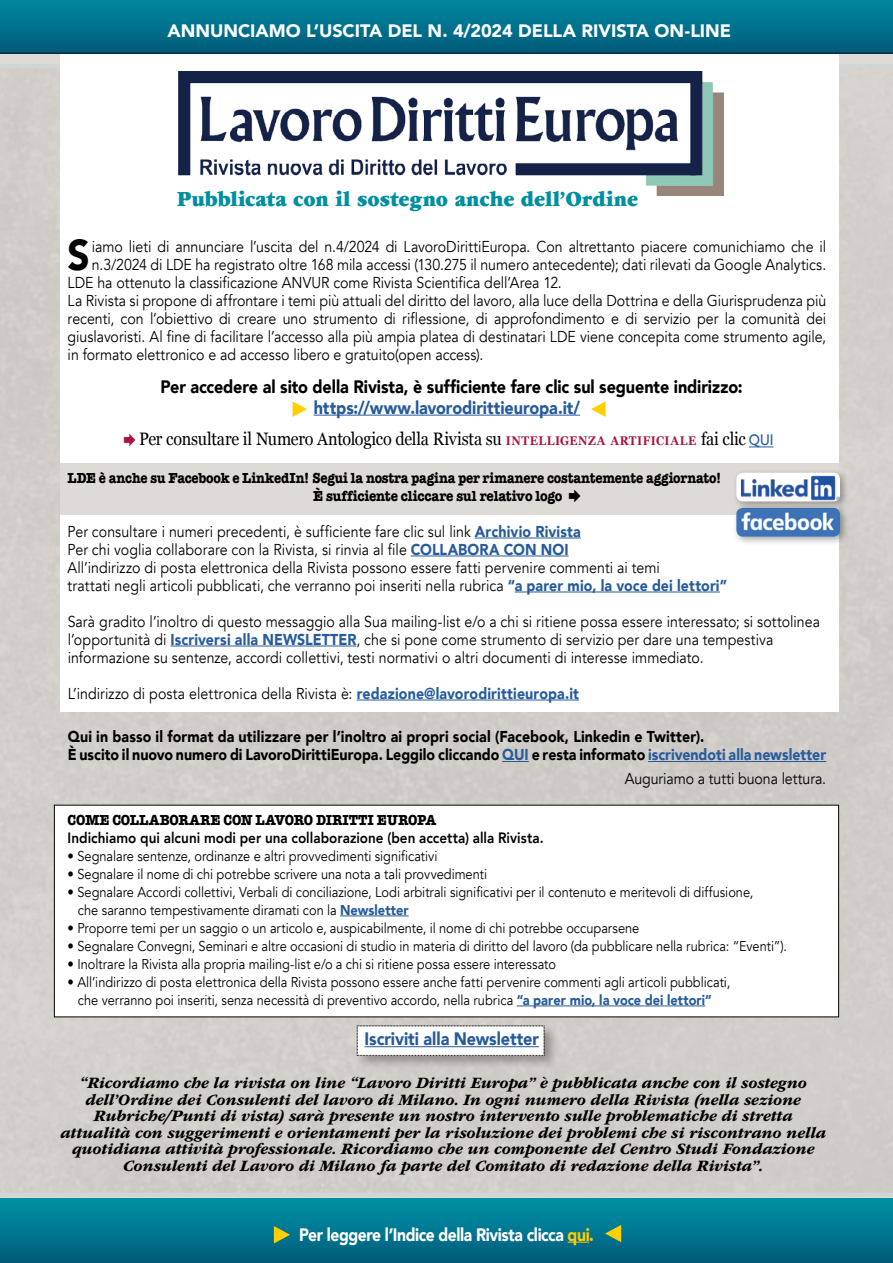
<style>
.page{position:relative;width:893px;height:1263px;background:#fff}
.page>*{position:absolute;margin:0;border:0;box-sizing:border-box;transform-origin:0 0}
.t1{font:900 43.2px "Avenir";color:#000;scale:.9 1}
.t2{font:22.5px "ITC Garamond Std Ult";letter-spacing:.005em;color:#008fa0;scale:.9 1}
.t3{font:18px "Georgia";letter-spacing:-.015em;color:#000;scale:.9 1}
.t4{font:900 18px "Avenir";letter-spacing:-.005em;color:#000;scale:.9 1}
.t5{font:900 18px "Avenir";letter-spacing:-.005em;color:#275b9b;scale:.9 1}
.t6{font:900 18px "Avenir";letter-spacing:-.015em;color:#fff}
.t7{font:900 18px "Avenir";letter-spacing:-.015em;color:#fff;scale:.87 1}
.t8{font:italic 700 16.5px/16.5px "ITC Garamond Std";letter-spacing:-.01em;color:#000;text-align:center}
.t9{font:15.75px/18px "Avenir";color:#000;scale:.9 1}
.t10{font:900 15.75px/18px "Avenir";letter-spacing:.005em;color:#000;scale:.9 1}
.t11{font:700 15px/18px "American Typewriter";letter-spacing:-.01em;color:#000;scale:.88 1}
.t12{font:800 15px "Avenir";color:#000;scale:.9 1}
.t13{font:700 15px "American Typewriter";letter-spacing:-.01em;color:#000;scale:.9 1}
.t14{font:14.25px/18px "Avenir";color:#000;scale:.9 1}
.s1{font-weight:700;font-size:12.6px;color:#a61642}
.s2{font-family:"Agenda";font-weight:500;font-size:16.5px;color:#275b9b}
.s3{font-weight:900;color:#275b9b}
.s4{color:#275b9b}
.s5{color:#ffce00}
</style>
<div class="page">
<div style="left:0;top:54px;width:893px;height:1144px;background:#d1cdc9"></div>
<div style="left:60px;top:40px;width:779px;height:672px;background:#fff"></div>
<div style="left:54px;top:805px;width:785px;height:212px;background:#fff"></div>
<div style="left:60px;top:463px;width:779px;height:52px;background:#dedad6"></div>
<div style="left:0;top:1198px;width:893px;height:65px;background:linear-gradient(to bottom,#0093a6,#005b7b)"></div>
<svg style="left:0;top:0;width:893px;height:54px;background:#006f8a"></svg>
<svg style="left:293px;top:401px;width:14px;height:16px"></svg>
<svg style="left:591px;top:401px;width:14px;height:16px"></svg>
<img style="left:179px;top:72px;width:544px;height:124px">
<svg style="left:568px;top:1242px;width:21px;height:1px"></svg>
<svg style="left:274px;top:1226px;width:16px;height:17px"></svg>
<svg style="left:605px;top:1225px;width:16px;height:17px"></svg>
<div style="left:355px;top:1023px;width:203px;height:46px;background:#000;opacity:.3"></div>
<svg style="left:357px;top:1025px;width:188px;height:31px"></svg>
<hr style="left:314px;top:415px;width:266px;height:1px;background:#275b9b">
<svg style="left:749px;top:446px;width:24px;height:1px"></svg>
<hr style="left:475px;top:538px;width:106px;height:1px;background:#275b9b">
<hr style="left:411px;top:556px;width:158px;height:1px;background:#275b9b">
<hr style="left:515px;top:592px;width:205px;height:1px;background:#275b9b">
<hr style="left:170px;top:646px;width:186px;height:1px;background:#275b9b">
<hr style="left:357px;top:700px;width:222px;height:1px;background:#275b9b">
<svg style="left:502px;top:761px;width:27px;height:1px"></svg>
<hr style="left:648px;top:761px;width:178px;height:1px;background:#275b9b">
<hr style="left:340px;top:915px;width:69px;height:1px;background:#275b9b">
<hr style="left:517px;top:1005px;width:188px;height:1px;background:#275b9b">
<hr style="left:365px;top:1046px;width:174px;height:1px;background:#275b9b">
<div style="left:732px;top:503px;width:117px;height:43px;background:#000;opacity:.33"></div>
<img style="left:736px;top:511px;width:104px;height:26px">
<div style="left:732px;top:468px;width:117px;height:43px;background:#000;opacity:.33"></div>
<div style="left:736px;top:473px;width:104px;height:28px;background:#fff;border-radius:7px"></div>
<img style="left:741px;top:473px;width:99px;height:28px">
<p class="t6" style="left:167px;top:15px;width:565px">ANNUNCIAMO L’USCITA DEL N. 4/2024 DELLA RIVISTA ON-LINE</p>
<h2 class="t2" style="left:177px;top:186px;width:514px">Pubblicata con il sostegno anche dell’Ordine</h2>
<h1 class="t1" style="left:68px;top:218px;width:26px">S</h1>
<p class="t9" style="left:92px;top:238px;width:817px">iamo lieti di annunciare l’uscita del n.4/2024 di LavoroDirittiEuropa. Con altrettanto piacere comunichiamo che il</p>
<p class="t9" style="left:92px;top:256px;width:817px">n.3/2024 di LDE ha registrato oltre 168 mila accessi (130.275 il numero antecedente); dati rilevati da Google Analytics.</p>
<p class="t9" style="left:68px;top:274px;width:551px">LDE ha ottenuto la classificazione ANVUR come Rivista Scientifica dell’Area 12.</p>
<p class="t9" style="left:68px;top:292px;width:844px">La Rivista si propone di affrontare i temi più attuali del diritto del lavoro, alla luce della Dottrina e della Giurisprudenza più</p>
<p class="t9" style="left:68px;top:310px;width:844px">recenti, con l’obiettivo di creare uno strumento di riflessione, di approfondimento e di servizio per la comunità dei</p>
<p class="t9" style="left:68px;top:328px;width:844px">giuslavoristi. Al fine di facilitare l’accesso alla più ampia platea di destinatari LDE viene concepita come strumento agile,</p>
<p class="t9" style="left:68px;top:346px;width:463px">in formato elettronico e ad accesso libero e gratuito(open access).</p>
<p class="t4" style="left:161px;top:371px;width:648px">Per accedere al sito della Rivista, è sufficiente fare clic sul seguente indirizzo:</p>
<p class="t5" style="left:314px;top:392px;width:298px">https://www.lavorodirittieuropa.it/</p>
<p class="t3" style="left:139px;top:426px;width:706px">Per consultare il Numero Antologico della Rivista su <span class="s1">INTELLIGENZA ARTIFICIALE</span> fai clic <span class="s2">QUI</span></p>
<p class="t11" style="left:313px;top:468px;width:466px;text-indent:-246px">LDE è anche su Facebook e LinkedIn! Segui la nostra pagina per rimanere costantemente aggiornato!<br>È sufficiente cliccare sul relativo logo</p>
<p class="t9" style="left:68px;top:523px;width:734px">Per consultare i numeri precedenti, è sufficiente fare clic sul link <span class="s3">Archivio Rivista<br></span>Per chi voglia collaborare con la Rivista, si rinvia al file <span class="s3">COLLABORA CON NOI<br></span>All’indirizzo di posta elettronica della Rivista possono essere fatti pervenire commenti ai temi<br>trattati negli articoli pubblicati, che verranno poi inseriti nella rubrica <span class="s3">“a parer mio, la voce dei lettori”</span></p>
<p class="t9" style="left:68px;top:613px;width:837px">Sarà gradito l’inoltro di questo messaggio alla Sua mailing-list e/o a chi si ritiene possa essere interessato; si sottolinea l’opportunità di <span class="s3">Iscriversi alla NEWSLETTER</span>, che si pone come strumento di servizio per dare una tempestiva informazione su sentenze, accordi collettivi, testi normativi o altri documenti di interesse immediato.</p>
<p class="t9" style="left:68px;top:685px;width:570px">L’indirizzo di posta elettronica della Rivista è: <span class="s3">redazione@lavorodirittieuropa.it</span></p>
<p class="t10" style="left:68px;top:727px;width:844px">Qui in basso il format da utilizzare per l’inoltro ai propri social (Facebook, Linkedin e Twitter).<br>È uscito il nuovo numero di LavoroDirittiEuropa. Leggilo cliccando <span class="s4">QUI</span> e resta informato <span class="s4">iscrivendoti alla newsletter</span></p>
<p class="t9" style="left:625px;top:770px;width:225px">Auguriamo a tutti buona lettura.</p>
<p class="t13" style="left:68px;top:807px;width:411px">COME COLLABORARE CON LAVORO DIRITTI EUROPA</p>
<p class="t12" style="left:68px;top:826px;width:530px">Indichiamo qui alcuni modi per una collaborazione (ben accetta) alla Rivista.</p>
<p class="t14" style="left:68px;top:847px;width:412px">• Segnalare sentenze, ordinanze e altri provvedimenti significativi</p>
<p class="t14" style="left:68px;top:865px;width:468px">• Segnalare il nome di chi potrebbe scrivere una nota a tali provvedimenti</p>
<p class="t14" style="left:78px;top:883px;width:752px;text-indent:-10px">• Segnalare Accordi collettivi, Verbali di conciliazione, Lodi arbitrali significativi per il contenuto e meritevoli di diffusione, che saranno tempestivamente diramati con la <span class="s3">Newsletter</span></p>
<p class="t14" style="left:68px;top:919px;width:637px">• Proporre temi per un saggio o un articolo e, auspicabilmente, il nome di chi potrebbe occuparsene</p>
<p class="t14" style="left:68px;top:937px;width:801px">• Segnalare Convegni, Seminari e altre occasioni di studio in materia di diritto del lavoro (da pubblicare nella rubrica: “Eventi”).</p>
<p class="t14" style="left:68px;top:955px;width:544px">• Inoltrare la Rivista alla propria mailing-list e/o a chi si ritiene possa essere interessato</p>
<p class="t14" style="left:68px;top:973px;width:738px;text-align:center">• All’indirizzo di posta elettronica della Rivista possono essere anche fatti pervenire commenti agli articoli pubblicati, che verranno poi inseriti, senza necessità di preventivo accordo, nella rubrica <span class="s3">“a parer mio, la voce dei lettori”</span></p>
<p class="t5" style="left:365px;top:1024px;width:195px">Iscriviti alla Newsletter</p>
<p class="t8" style="left:60px;top:1075px;width:767px">“Ricordiamo che la rivista on line “Lavoro Diritti Europa” è pubblicata anche con il sostegno dell’Ordine dei Consulenti del lavoro di Milano. In ogni numero della Rivista (nella sezione Rubriche/Punti di vista) sarà presente un nostro intervento sulle problematiche di stretta attualità con suggerimenti e orientamenti per la risoluzione dei problemi che si riscontrano nella quotidiana attività professionale. Ricordiamo che un componente del Centro Studi Fondazione Consulenti del Lavoro di Milano fa parte del Comitato di redazione della Rivista”.</p>
<p class="t7" style="left:299px;top:1219px;width:340px">Per leggere l’Indice della Rivista clicca <span class="s5">qui.</span></p>
</div>
